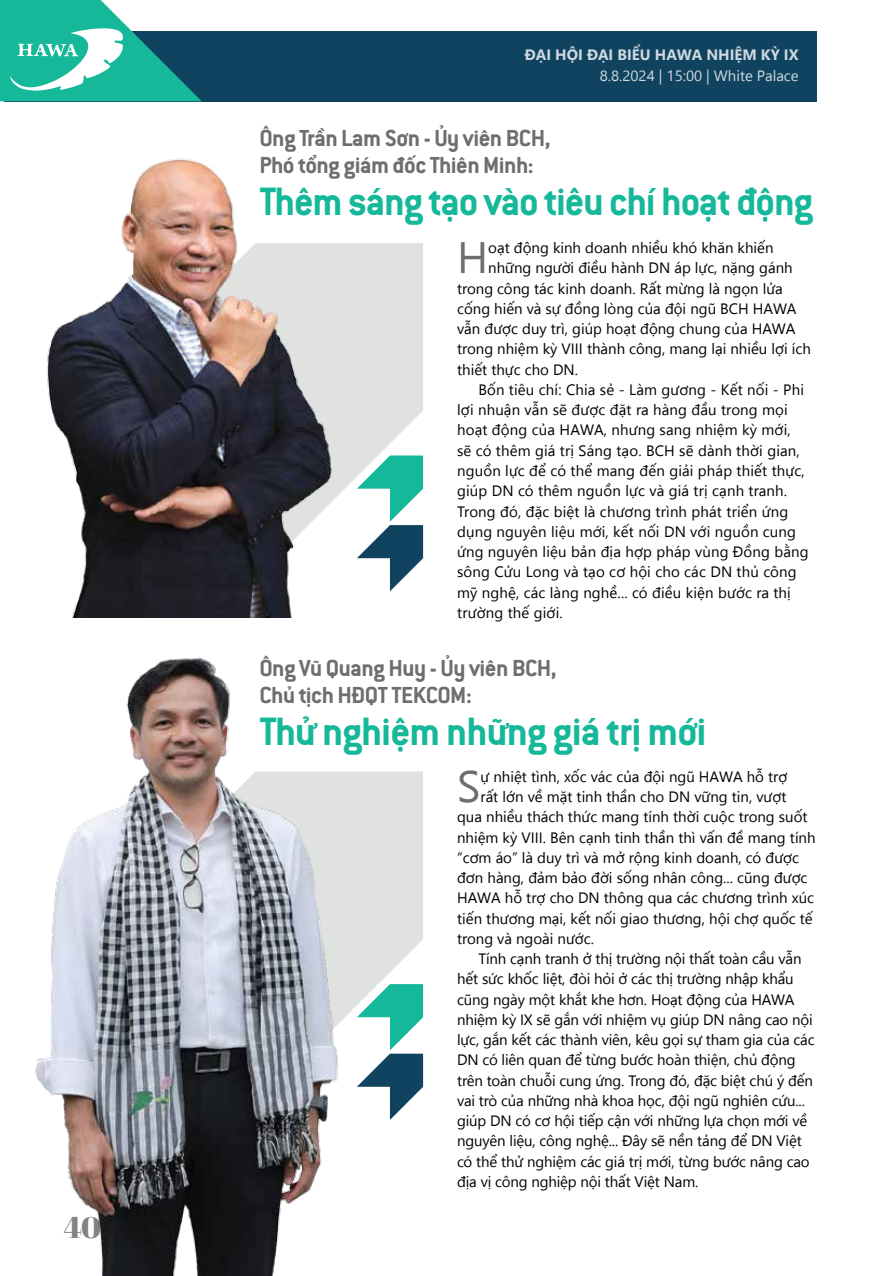
<style>
.page{position:relative;width:893px;height:1276px;background:#fff}
.page>*{position:absolute;margin:0;border:0;box-sizing:border-box;transform-origin:0 0}
.t1{font:43.95px "SVN Segoe UI";color:#6d6e71}
.t2{font:700 43.5px "LCB Conduit";letter-spacing:-.025em;color:#16b89a}
.t3{font:30px "SVN Abril Fatface";color:#808285}
.t4{font:700 25.5px/27px "LCB Conduit";letter-spacing:-.02em;color:#6d6e71}
.t5{font:15px/20.2px "SVN Segoe UI";color:#000}
.t6{font:15px "SVN Segoe UI Bold";color:#fff}
.t7{font:15px "SVN Segoe UI";color:#fff}
</style>
<div class="page">
<svg style="left:356px;top:771px;width:67px;height:235px;background:#e2e4e2"></svg>
<svg style="left:357px;top:984px;width:66px;height:136px"></svg>
<img style="left:35px;top:657px;width:321px;height:619px">
<div style="left:345px;top:243px;width:78px;height:245px;background:#e0e2e0"></div>
<svg style="left:357px;top:455px;width:66px;height:136px"></svg>
<img style="left:47px;top:158px;width:298px;height:460px">
<div style="left:4px;top:31px;width:813px;height:70px;background:#0f4360"></div>
<svg style="left:0;top:0;width:202px;height:101px"></svg>
<h3 class="t3" style="left:64px;top:1204px;width:39px">40</h3>
<p class="t6" style="left:525px;top:44px;width:275px">ĐẠI HỘI ĐẠI BIỂU HAWA NHIỆM KỲ IX</p>
<p class="t7" style="left:600px;top:64px;width:200px">8.8.2024 | 15:00 | White Palace</p>
<h3 class="t4" style="left:259px;top:124px;width:293px">Ông Trần Lam Sơn - Ủy viên BCH,<br>Phó tổng giám đốc Thiên Minh:</h3>
<h2 class="t2" style="left:259px;top:174px;width:555px">Thêm sáng tạo vào tiêu chí hoạt động</h2>
<h1 class="t1" style="left:457px;top:226px;width:25px">H</h1>
<p class="t5" style="left:488px;top:237px;width:287px">oạt động kinh doanh nhiều khó khăn khiến</p>
<p class="t5" style="left:488px;top:257px;width:306px">những người điều hành DN áp lực, nặng gánh</p>
<p class="t5" style="left:457px;top:277px;width:327px">trong công tác kinh doanh. Rất mừng là ngọn lửa</p>
<p class="t5" style="left:457px;top:297px;width:273px">cống hiến và sự đồng lòng của đội ngũ BCH</p>
<p class="t5" style="left:457px;top:297px;width:355px;text-indent:296px">HAWA vẫn được duy trì, giúp hoạt động chung của HAWA trong nhiệm kỳ VIII thành công, mang lại nhiều lợi ích thiết thực cho DN.</p>
<p class="t5" style="left:457px;top:378px;width:348px;text-indent:21px">Bốn tiêu chí: Chia sẻ - Làm gương - Kết nối - Phi lợi nhuận vẫn sẽ được đặt ra hàng đầu trong mọi hoạt động của HAWA, nhưng sang nhiệm kỳ mới, sẽ có thêm giá trị Sáng tạo. BCH</p>
<p class="t5" style="left:457px;top:439px;width:353px;text-indent:222px">sẽ dành thời gian, nguồn lực để có thể mang đến giải pháp thiết thực, giúp DN có thêm nguồn lực và giá trị cạnh tranh.<br>Trong đó, đặc biệt là chương trình phát triển ứng dụng nguyên liệu mới, kết nối DN với nguồn cung ứng nguyên liệu bản địa hợp pháp vùng Đồng bằng sông Cửu Long và tạo cơ hội cho các DN thủ công mỹ nghệ, các làng nghề... có điều kiện bước ra thị trường thế giới.</p>
<h3 class="t4" style="left:259px;top:653px;width:299px">Ông Vũ Quang Huy - Ủy viên BCH,<br>Chủ tịch HĐQT TEKCOM:</h3>
<h2 class="t2" style="left:259px;top:704px;width:449px">Thử nghiệm những giá trị mới</h2>
<h1 class="t1" style="left:457px;top:754px;width:20px">S</h1>
<p class="t5" style="left:480px;top:765px;width:308px">ự nhiệt tình, xốc vác của đội ngũ HAWA hỗ trợ</p>
<p class="t5" style="left:480px;top:785px;width:307px">rất lớn về mặt tinh thần cho DN vững tin, vượt</p>
<p class="t5" style="left:457px;top:806px;width:352px">qua nhiều thách thức mang tính thời cuộc trong suốt</p>
<p class="t5" style="left:457px;top:826px;width:360px">nhiệm kỳ VIII . Bên cạnh tinh thần thì vấn đề mang tính</p>
<p class="t5" style="left:457px;top:846px;width:343px">“cơm áo” là duy trì và mở rộng kinh doanh, có được</p>
<p class="t5" style="left:457px;top:866px;width:352px">đơn hàng, đảm bảo đời sống nhân công... cũng được</p>
<p class="t5" style="left:457px;top:887px;width:359px">HAWA hỗ trợ cho DN thông qua các chương trình xúc</p>
<p class="t5" style="left:457px;top:907px;width:357px">tiến thương mại, kết nối giao thương, hội chợ quốc tế</p>
<p class="t5" style="left:457px;top:927px;width:138px">trong và ngoài nước.</p>
<p class="t5" style="left:478px;top:947px;width:325px">Tính cạnh tranh ở thị trường nội thất toàn cầu vẫn</p>
<p class="t5" style="left:457px;top:968px;width:338px">hết sức khốc liệt, đòi hỏi ở các thị trường nhập khẩu</p>
<p class="t5" style="left:457px;top:988px;width:339px">cũng ngày một khắt khe hơn. Hoạt động của HAWA</p>
<p class="t5" style="left:457px;top:1008px;width:357px">nhiệm kỳ IX sẽ gắn với nhiệm vụ giúp DN nâng cao nội</p>
<p class="t5" style="left:457px;top:1028px;width:359px">lực, gắn kết các thành viên, kêu gọi sự tham gia của các</p>
<p class="t5" style="left:457px;top:1049px;width:340px">DN có liên quan để từng bước hoàn thiện, chủ động</p>
<p class="t5" style="left:457px;top:1069px;width:357px">trên toàn chuỗi cung ứng. Trong đó, đặc biệt chú ý đến</p>
<p class="t5" style="left:457px;top:1089px;width:349px">vai trò của những nhà khoa học, đội ngũ nghiên cứu...</p>
<p class="t5" style="left:457px;top:1109px;width:352px">giúp DN có cơ hội tiếp cận với những lựa chọn mới về</p>
<p class="t5" style="left:457px;top:1130px;width:346px">nguyên liệu, công nghệ... Đây sẽ nền tảng để DN Việt</p>
<p class="t5" style="left:457px;top:1150px;width:354px">có thể thử nghiệm các giá trị mới, từng bước nâng cao</p>
<p class="t5" style="left:457px;top:1170px;width:243px">địa vị công nghiệp nội thất Việt Nam.</p>
</div>
